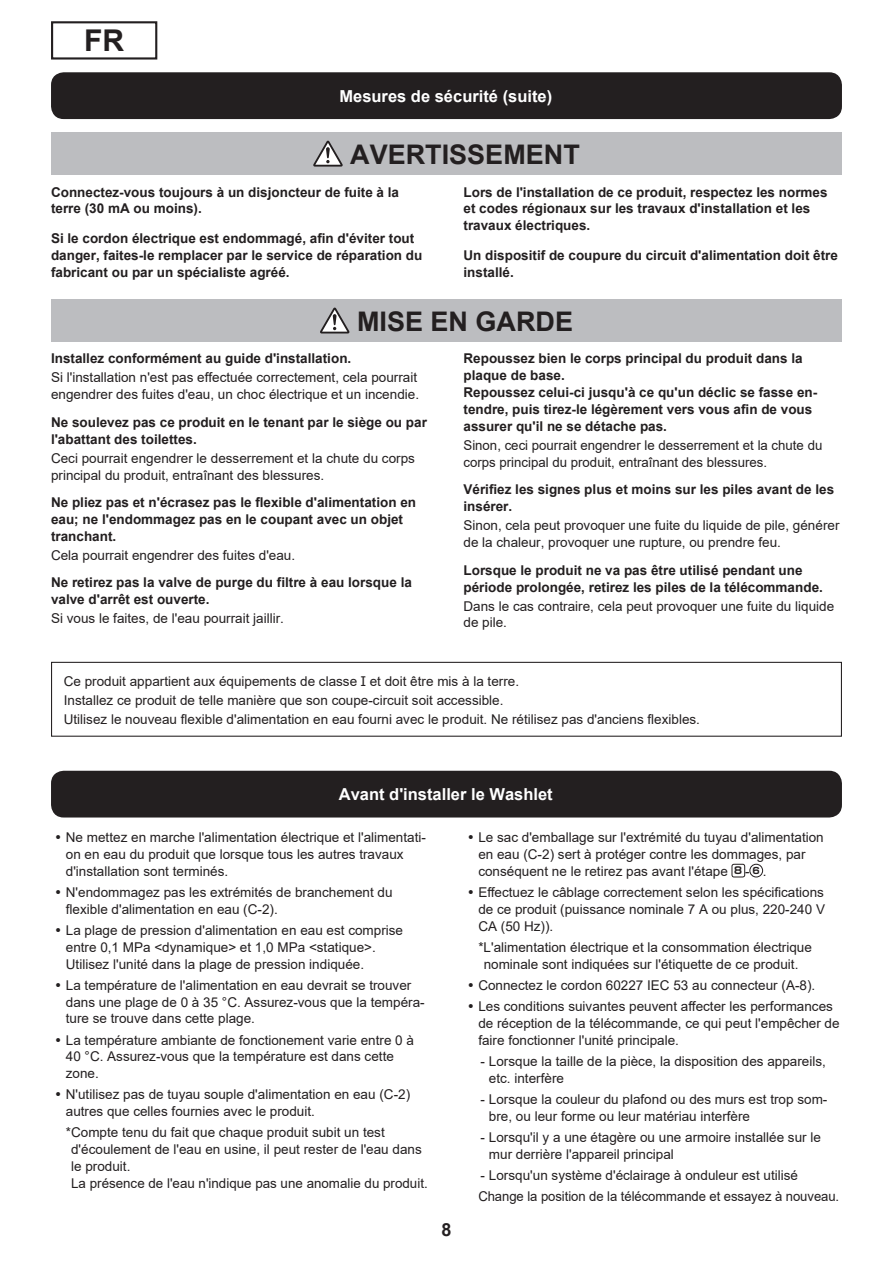
<style>
.page{position:relative;width:893px;height:1263px;background:#fff}
.page>*{position:absolute;margin:0;border:0;box-sizing:border-box;transform-origin:0 0}
.t1{font:700 30px "Arial";color:#231f20}
.t2{font:700 27px "Arial";color:#231f20}
.t3{font:700 18px "Arial";color:#231f20}
.t4{font:700 16.5px "Arial";color:#fff}
.t5{font:13.5px/16.8px "Arial";color:#231f20}
.t6{font:700 13.5px/16.8px "Arial";color:#231f20}
.s1{font-family:"Shin Go Pro";font-weight:700;font-size:9.75px}
.s2{font-family:"Shin Go Pro";font-weight:700;font-size:9px}
</style>
<div class="page">
<div style="left:51px;top:21px;width:106px;height:39px;border:2px solid #231f20"></div>
<div style="left:51px;top:72px;width:791px;height:47px;background:#231f20;border-radius:13px"></div>
<div style="left:51px;top:132px;width:791px;height:42px;background:#bcbdc0"></div>
<svg style="left:313px;top:141px;width:30px;height:26px"></svg>
<div style="left:51px;top:299px;width:791px;height:42px;background:#bcbdc0"></div>
<svg style="left:320px;top:308px;width:29px;height:25px"></svg>
<div style="left:51px;top:662px;width:791px;height:75px;border:1px solid #231f20"></div>
<div style="left:51px;top:771px;width:791px;height:46px;background:#231f20;border-radius:13px"></div>
<div style="left:732px;top:864px;width:13px;height:13px;border:1px solid #231f20;border-radius:2px"></div>
<div style="left:749px;top:864px;width:14px;height:13px;border:1px solid #231f20;border-radius:50%"></div>
<h1 class="t1" style="left:84px;top:19px;width:41px">FR</h1>
<p class="t4" style="left:339px;top:84px;width:214px">Mesures de sécurité (suite)</p>
<h2 class="t2" style="left:350px;top:136px;width:231px">AVERTISSEMENT</h2>
<p class="t6" style="left:51px;top:184px;width:350px">Connectez-vous toujours à un disjoncteur de fuite à la terre (30 mA ou moins).</p>
<p class="t6" style="left:51px;top:230px;width:373px">Si le cordon électrique est endommagé, afin d'éviter tout danger, faites-le remplacer par le service de réparation du fabricant ou par un spécialiste agréé.</p>
<p class="t6" style="left:463px;top:184px;width:366px">Lors de l'installation de ce produit, respectez les normes et codes régionaux sur les travaux d'installation et les travaux électriques.</p>
<p class="t6" style="left:463px;top:247px;width:376px">Un dispositif de coupure du circuit d'alimentation doit être installé.</p>
<h2 class="t2" style="left:357px;top:303px;width:218px">MISE EN GARDE</h2>
<p class="t6" style="left:51px;top:350px;width:302px">Installez conformément au guide d'installation.</p>
<p class="t5" style="left:51px;top:369px;width:370px">Si l'installation n'est pas effectuée correctement, cela pourrait engendrer des fuites d'eau, un choc électrique et un incendie.</p>
<p class="t6" style="left:51px;top:414px;width:377px">Ne soulevez pas ce produit en le tenant par le siège ou par l'abattant des toilettes.</p>
<p class="t5" style="left:51px;top:449px;width:365px">Ceci pourrait engendrer le desserrement et la chute du corps principal du produit, entraînant des blessures.</p>
<p class="t6" style="left:51px;top:494px;width:367px">Ne pliez pas et n'écrasez pas le flexible d'alimentation en eau; ne l'endommagez pas en le coupant avec un objet tranchant.</p>
<p class="t5" style="left:51px;top:547px;width:246px">Cela pourrait engendrer des fuites d'eau.</p>
<p class="t6" style="left:51px;top:574px;width:362px">Ne retirez pas la valve de purge du filtre à eau lorsque la valve d'arrêt est ouverte.</p>
<p class="t5" style="left:51px;top:610px;width:234px">Si vous le faites, de l'eau pourrait jaillir.</p>
<p class="t6" style="left:463px;top:350px;width:355px">Repoussez bien le corps principal du produit dans la plaque de base.<br>Repoussez celui-ci jusqu'à ce qu'un déclic se fasse en&shy;tendre, puis tirez-le légèrement vers vous afin de vous assurer qu'il ne se détache pas.</p>
<p class="t5" style="left:463px;top:437px;width:360px">Sinon, ceci pourrait engendrer le desserrement et la chute du corps principal du produit, entraînant des blessures.</p>
<p class="t6" style="left:463px;top:481px;width:372px">Vérifiez les signes plus et moins sur les piles avant de les insérer.</p>
<p class="t5" style="left:463px;top:517px;width:377px">Sinon, cela peut provoquer une fuite du liquide de pile, générer de la chaleur, provoquer une rupture, ou prendre feu.</p>
<p class="t6" style="left:463px;top:562px;width:361px">Lorsque le produit ne va pas être utilisé pendant une période prolongée, retirez les piles de la télécommande.</p>
<p class="t5" style="left:463px;top:597px;width:372px">Dans le cas contraire, cela peut provoquer une fuite du liquide de pile.</p>
<p class="t5" style="left:64px;top:672px;width:638px;line-height:18.9px">Ce produit appartient aux équipements de classe I et doit être mis à la terre.<br>Installez ce produit de telle manière que son coupe-circuit soit accessible.<br>Utilisez le nouveau flexible d'alimentation en eau fourni avec le produit. Ne rétilisez pas d'anciens flexibles.</p>
<p class="t4" style="left:339px;top:783px;width:215px">Avant d'installer le Washlet</p>
<p class="t5" style="left:66px;top:829px;width:362px">Ne mettez en marche l'alimentation électrique et l'alimentati&shy;on en eau du produit que lorsque tous les autres travaux d'installation sont terminés.</p>
<p class="t5" style="left:66px;top:883px;width:328px">N'endommagez pas les extrémités de branchement du flexible d'alimentation en eau (C-2).</p>
<p class="t5" style="left:66px;top:921px;width:339px">La plage de pression d'alimentation en eau est comprise entre 0,1 MPa &lt;dynamique&gt; et 1,0 MPa &lt;statique&gt;.<br>Utilisez l'unité dans la plage de pression indiquée.</p>
<p class="t5" style="left:66px;top:976px;width:360px">La température de l'alimentation en eau devrait se trouver dans une plage de 0 à 35 °C. Assurez-vous que la tempéra&shy;ture se trouve dans cette plage.</p>
<p class="t5" style="left:66px;top:1031px;width:350px">La température ambiante de fonctionement varie entre 0 à<br>40 °C. Assurez-vous que la température est dans cette zone.</p>
<p class="t5" style="left:66px;top:1086px;width:346px">N'utilisez pas de tuyau souple d'alimentation en eau (C-2) autres que celles fournies avec le produit.</p>
<p class="t5" style="left:71px;top:1124px;width:358px;text-indent:-5px">*Compte tenu du fait que chaque produit subit un test d'écoulement de l'eau en usine, il peut rester de l'eau dans le produit.<br>La présence de l'eau n'indique pas une anomalie du produit.</p>
<p class="t5" style="left:478px;top:829px;width:347px">Le sac d'emballage sur l'extrémité du tuyau d'alimentation en eau (C-2) sert à protéger contre les dommages, par conséquent ne le retirez pas avant l'étape <span class="s1">8</span> - <span class="s2">6</span> .</p>
<p class="t5" style="left:478px;top:883px;width:348px;text-align:justify">Effectuez le câblage correctement selon les spécifications de ce produit (puissance nominale 7 A ou plus, 220-240 V CA (50 Hz)).</p>
<p class="t5" style="left:478px;top:938px;width:335px;text-align:center">*L'alimentation électrique et la consommation électrique nominale sont indiquées sur l'étiquette de ce produit.</p>
<p class="t5" style="left:478px;top:974px;width:356px;line-height:21.1px">Connectez le cordon 60227 IEC 53 au connecteur (A-8).<br>Les conditions suivantes peuvent affecter les performances</p>
<p class="t5" style="left:478px;top:1014px;width:363px">de réception de la télécommande, ce qui peut l'empêcher de faire fonctionner l'unité principale.</p>
<p class="t5" style="left:489px;top:1052px;width:338px;text-indent:-9px">- Lorsque la taille de la pièce, la disposition des appareils, etc. interfère</p>
<p class="t5" style="left:489px;top:1090px;width:340px;text-indent:-9px">- Lorsque la couleur du plafond ou des murs est trop som&shy;bre, ou leur forme ou leur matériau interfère</p>
<p class="t5" style="left:489px;top:1128px;width:333px;text-indent:-9px">- Lorsqu'il y a une étagère ou une armoire installée sur le mur derrière l'appareil principal</p>
<p class="t5" style="left:478px;top:1164px;width:362px;line-height:21.1px">- Lorsqu'un système d'éclairage à onduleur est utilisé<br>Change la position de la télécommande et essayez à nouveau.</p>
<h3 class="t3" style="left:441px;top:1217px;width:12px">8</h3>
</div>
